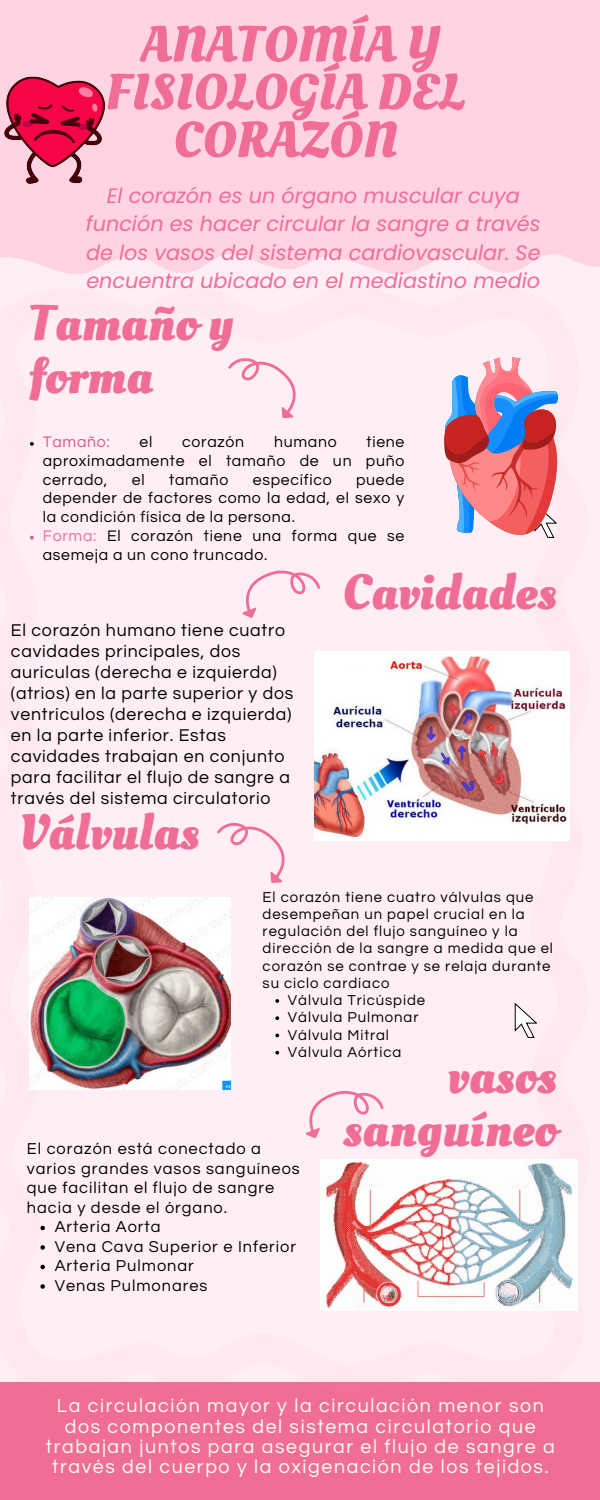
<style>
.page{position:relative;width:600px;height:1500px;background:#fff}
.page>*{position:absolute;margin:0;border:0;box-sizing:border-box;transform-origin:0 0}
.t1{font:700 50.2px/47.8px "Oleo Script";color:#f06d96;text-align:center}
.t2{font:700 49.7px/52.5px "Oleo Script";letter-spacing:.005em;color:#f06d96}
.t3{font:italic 20.8px/28.5px "Poppins";color:#f06d96;text-align:center}
.t4{font:19.6px/20.3px "Questrial";letter-spacing:.085em;color:#feffed;text-align:center}
.t5{font:17.7px/21px "Questrial";letter-spacing:.045em;color:#000}
.t6{font:16.4px/19.5px "Questrial";letter-spacing:.06em;color:#000}
.t7{font:15.9px/18.8px "Questrial";letter-spacing:.045em;color:#000;text-align:justify}
.t8{font:15.9px "Questrial";letter-spacing:.045em;color:#dd5680}
.t9{font:14.9px/17.2px "Questrial";letter-spacing:.06em;color:#000}
.s1{color:#f06d96}
</style>
<div class="page">
<div style="left:0;top:1383px;width:600px;height:117px;background:#f06d96"></div>
<div style="left:0;top:286px;width:590px;height:1097px;background:#ffeff4"></div>
<svg style="left:0;top:0;width:600px;height:284px;background:#ffd5e2"></svg>
<svg style="left:515px;top:1003px;width:22px;height:35px"></svg>
<svg style="left:219px;top:351px;width:88px;height:70px"></svg>
<svg style="left:207px;top:816px;width:89px;height:70px"></svg>
<svg style="left:242px;top:569px;width:79px;height:51px"></svg>
<svg style="left:306px;top:1089px;width:78px;height:51px"></svg>
<svg style="left:441px;top:357px;width:124px;height:192px"></svg>
<img style="left:30px;top:897px;width:201px;height:192px">
<img style="left:321px;top:1160px;width:256px;height:151px">
<img style="left:315px;top:652px;width:255px;height:189px">
<img style="left:0;top:74px;width:109px;height:110px">
<svg style="left:40px;top:1226px;width:5px;height:4px"></svg>
<svg style="left:40px;top:1245px;width:5px;height:5px"></svg>
<svg style="left:40px;top:1265px;width:5px;height:4px"></svg>
<svg style="left:40px;top:1284px;width:5px;height:5px"></svg>
<svg style="left:275px;top:999px;width:4px;height:4px"></svg>
<svg style="left:275px;top:1016px;width:4px;height:4px"></svg>
<svg style="left:275px;top:1034px;width:4px;height:3px"></svg>
<svg style="left:275px;top:1051px;width:4px;height:4px"></svg>
<svg style="left:30px;top:442px;width:4px;height:4px"></svg>
<svg style="left:30px;top:536px;width:4px;height:3px"></svg>
<p class="t1" style="left:106px;top:22px;width:361px">ANATOMÍA Y<br>FISIOLOGÍA DEL<br>CORAZÓN</p>
<p class="t3" style="left:86px;top:181px;width:456px">El corazón es un órgano muscular cuya función es hacer circular la sangre a través de los vasos del sistema cardiovascular. Se encuentra ubicado en el mediastino medio</p>
<p class="t2" style="left:29px;top:298px;width:206px">Tamaño y forma</p>
<p class="t8" style="left:43px;top:434px;width:69px">Tamaño:</p>
<p class="t7" style="left:140px;top:433px;width:14px">el</p>
<p class="t7" style="left:182px;top:433px;width:63px">corazón</p>
<p class="t7" style="left:274px;top:433px;width:64px">humano</p>
<p class="t7" style="left:43px;top:433px;width:363px;text-indent:324px">tiene aproximadamente el tamaño de un puño cerrado,</p>
<p class="t7" style="left:132px;top:470px;width:14px">el</p>
<p class="t7" style="left:169px;top:470px;width:61px">tamaño</p>
<p class="t7" style="left:253px;top:470px;width:80px">específico</p>
<p class="t7" style="left:43px;top:470px;width:363px;text-indent:313px">puede depender de factores como la edad, el sexo y la condición física de la persona.</p>
<p class="t7" style="left:43px;top:527px;width:363px"><span class="s1">Forma:</span> El corazón tiene una forma que se asemeja a un cono truncado.</p>
<h2 class="t5" style="left:11px;top:620px;width:284px">El corazón humano tiene cuatro cavidades principales, dos aurículas (derecha e izquierda) (atrios) en la parte superior y dos ventrículos (derecha e izquierda) en la parte inferior. Estas cavidades trabajan en conjunto para facilitar el flujo de sangre a través del sistema circulatorio</h2>
<h2 class="t2" style="left:18px;top:807px;width:183px">Válvulas</h2>
<h4 class="t2" style="left:343px;top:568px;width:216px">Cavidades</h4>
<p class="t9" style="left:263px;top:888px;width:292px">El corazón tiene cuatro válvulas que desempeñan un papel crucial en la regulación del flujo sanguíneo y la dirección de la sangre a medida que el corazón se contrae y se relaja durante su ciclo cardíaco</p>
<p class="t9" style="left:288px;top:992px;width:139px">Válvula Tricúspide</p>
<p class="t9" style="left:288px;top:1009px;width:132px">Válvula Pulmonar</p>
<p class="t9" style="left:288px;top:1026px;width:103px">Válvula Mitral</p>
<p class="t9" style="left:288px;top:1044px;width:115px">Válvula Aórtica</p>
<h1 class="t6" style="left:27px;top:1140px;width:274px">El corazón está conectado a varios grandes vasos sanguíneos que facilitan el flujo de sangre hacia y desde el órgano.</h1>
<p class="t6" style="left:55px;top:1218px;width:107px">Arteria Aorta</p>
<h3 class="t6" style="left:55px;top:1237px;width:243px">Vena Cava Superior e Inferior</h3>
<p class="t6" style="left:55px;top:1257px;width:141px">Arteria Pulmonar</p>
<h2 class="t6" style="left:55px;top:1276px;width:154px">Venas Pulmonares</h2>
<p class="t2" style="left:343px;top:1051px;width:215px;text-align:right">vasos sanguíneo</p>
<p class="t4" style="left:46px;top:1396px;width:511px">La circulación mayor y la circulación menor son dos componentes del sistema circulatorio que trabajan juntos para asegurar el flujo de sangre a través del cuerpo y la oxigenación de los tejidos.</p>
</div>
